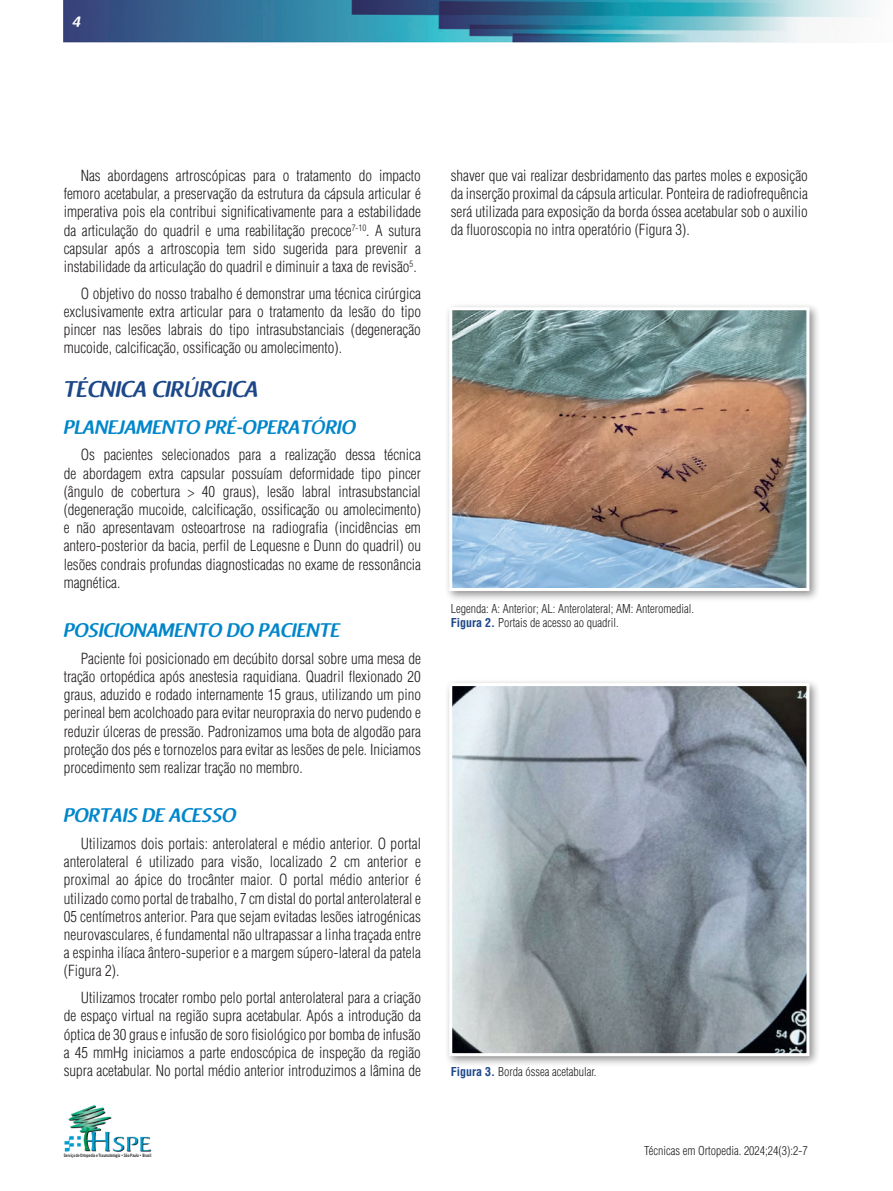
<style>
.page{position:relative;width:893px;height:1191px;background:#fff}
.page>*{position:absolute;margin:0;border:0;box-sizing:border-box;transform-origin:0 0}
.t1{font:600 22.5px "Raspoutine";color:#1c4788}
.t2{font:600 19.5px "Raspoutine";color:#0086cb}
.t3{font:300 condensed 15px/18.1px "Helvetica LT Std";color:#231f20;text-align:justify}
.t4{font:600 15px "Raspoutine";color:#fff}
.t5{font:300 condensed 12px/14px "Helvetica LT Std";color:#231f20}
.t6{font:700 4.5px "News Gothic BT";color:#231f20;scale:.8 1}
.s1{font-weight:700;color:#1c4788}
</style>
<div class="page">
<img style="left:64px;top:0;width:805px;height:43px">
<img style="left:64px;top:1105px;width:87px;height:47px">
<div style="left:444px;top:302px;width:377px;height:300px;background:#231f20;opacity:.5"></div>
<img style="left:453px;top:311px;width:352px;height:276px">
<div style="left:449px;top:307px;width:360px;height:284px;border:3px solid #fff"></div>
<div style="left:444px;top:678px;width:377px;height:389px;background:#231f20;opacity:.5"></div>
<img style="left:453px;top:687px;width:352px;height:365px">
<div style="left:449px;top:683px;width:360px;height:373px;border:3px solid #fff"></div>
<p class="t4" style="left:72px;top:14px;width:10px">4</p>
<p class="t3" style="left:64px;top:166px;width:359px;text-indent:17px">Nas abordagens artroscópicas para o tratamento do impacto femoro acetabular, a preservação da estrutura da cápsula articular é imperativa pois ela contribui significativamente para a estabilidade da articulação do quadril e uma reabilitação precoce<sup>7-10</sup>. A sutura capsular após a artroscopia tem sido sugerida para prevenir a instabilidade da articulação do quadril e diminuir a taxa de revisão<sup>5</sup>.</p>
<p class="t3" style="left:64px;top:284px;width:359px;text-indent:17px">O objetivo do nosso trabalho é demonstrar uma técnica cirúrgica exclusivamente extra articular para o tratamento da lesão do tipo pincer nas lesões labrais do tipo intrasubstanciais (degeneração mucoide, calcificação, ossificação ou amolecimento).</p>
<h1 class="t1" style="left:64px;top:377px;width:196px">TÉCNICA CIRÚRGICA</h1>
<h2 class="t2" style="left:64px;top:416px;width:294px">PLANEJAMENTO PRÉ-OPERATÓRIO</h2>
<p class="t3" style="left:64px;top:446px;width:359px;text-indent:17px">Os pacientes selecionados para a realização dessa técnica de abordagem extra capsular possuíam deformidade tipo pincer (ângulo de cobertura &gt; 40 graus), lesão labral intrasubstancial (degeneração mucoide, calcificação, ossificação ou amolecimento) e não apresentavam osteoartrose na radiografia (incidências em antero-posterior da bacia, perfil de Lequesne e Dunn do quadril) ou lesões condrais profundas diagnosticadas no exame de ressonância magnética.</p>
<h2 class="t2" style="left:64px;top:619px;width:278px">POSICIONAMENTO DO PACIENTE</h2>
<p class="t3" style="left:64px;top:649px;width:359px;text-indent:17px">Paciente foi posicionado em decúbito dorsal sobre uma mesa de tração ortopédica após anestesia raquidiana. Quadril flexionado 20 graus, aduzido e rodado internamente 15 graus, utilizando um pino perineal bem acolchoado para evitar neuropraxia do nervo pudendo e reduzir úlceras de pressão. Padronizamos uma bota de algodão para proteção dos pés e tornozelos para evitar as lesões de pele. Iniciamos procedimento sem realizar tração no membro.</p>
<h2 class="t2" style="left:64px;top:804px;width:174px">PORTAIS DE ACESSO</h2>
<p class="t3" style="left:64px;top:834px;width:359px;text-indent:17px">Utilizamos dois portais: anterolateral e médio anterior. O portal anterolateral é utilizado para visão, localizado 2 cm anterior e proximal ao ápice do trocânter maior. O portal médio anterior é utilizado como portal de trabalho, 7 cm distal do portal anterolateral e 05 centímetros anterior. Para que sejam evitadas lesões iatrogénicas neurovasculares, é fundamental não ultrapassar a linha traçada entre a espinha ilíaca ântero-superior e a margem súpero-lateral da patela (Figura 2).</p>
<p class="t3" style="left:64px;top:988px;width:359px;text-indent:17px">Utilizamos trocater rombo pelo portal anterolateral para a criação de espaço virtual na região supra acetabular. Após a introdução da óptica de 30 graus e infusão de soro fisiológico por bomba de infusão a 45 mmHg iniciamos a parte endoscópica de inspeção da região supra acetabular. No portal médio anterior introduzimos a lâmina de</p>
<p class="t6" style="left:64px;top:1152px;width:111px">Serviço de Ortopedia e Traumatologia • São Paulo • Brasil</p>
<p class="t3" style="left:451px;top:166px;width:359px">shaver que vai realizar desbridamento das partes moles e exposição da inserção proximal da cápsula articular. Ponteira de radiofrequência será utilizada para exposição da borda óssea acetabular sob o auxilio da fluoroscopia no intra operatório (Figura 3).</p>
<p class="t5" style="left:451px;top:601px;width:245px">Legenda: A: Anterior; AL: Anterolateral; AM: Anteromedial.<br><span class="s1">Figura 2.</span> Portais de acesso ao quadril.</p>
<p class="t5" style="left:451px;top:1064px;width:147px"><span class="s1">Figura 3.</span> Borda óssea acetabular.</p>
<p class="t5" style="left:644px;top:1144px;width:165px">Técnicas em Ortopedia. 2024;24(3):2-7</p>
</div>
